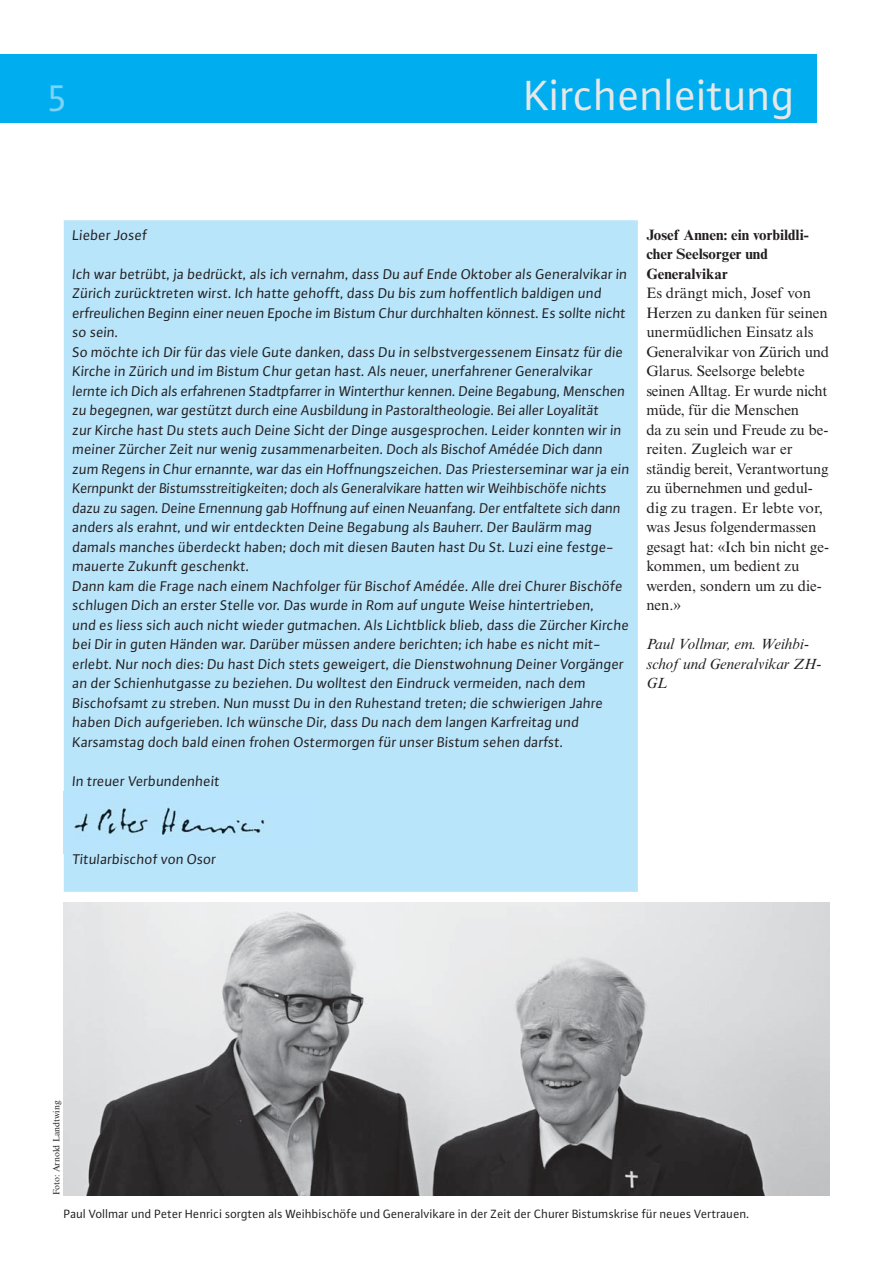
<style>
.page{position:relative;width:893px;height:1263px;background:#fff}
.page>*{position:absolute;margin:0;border:0;box-sizing:border-box;transform-origin:0 0}
.t1{font:45px "Plus Sans Pro";color:#e6e7e8}
.t2{font:39px "Plus Sans Pro";color:#7bd3f7}
.t3{font:15px/19.5px "Plus Sans Pro";letter-spacing:-.01em;color:#231f20}
.t4{font:15px/19.5px "Times New Roman MT Std";color:#231f20}
.t5{font:700 15px/19.5px "Times New Roman MT Std";color:#231f20}
.t6{font:italic 15px/19.5px "Times New Roman MT Std";color:#231f20}
.t7{font:12.75px "Plus Sans Pro";color:#231f20}
.t8{font:9px "Times New Roman MT Std";color:#231f20}
</style>
<div class="page">
<div style="left:0;top:55px;width:816px;height:68px;background:#00aeef"></div>
<div style="left:64px;top:220px;width:574px;height:672px;background:#b9e5fb"></div>
<div style="left:72px;top:853px;width:144px;height:11px;background:#b9e5fb"></div>
<img style="left:63px;top:791px;width:261px;height:62px">
<img style="left:64px;top:903px;width:765px;height:292px">
<h2 class="t2" style="left:49px;top:76px;width:20px">5</h2>
<h1 class="t1" style="left:524px;top:78px;width:272px">Kirchenleitung</h1>
<p class="t3" style="left:72px;top:226px;width:78px">Lieber Josef</p>
<p class="t3" style="left:72px;top:265px;width:560px">Ich war betrübt, ja bedrückt, als ich vernahm, dass Du auf Ende Oktober als Generalvikar in Zürich zurücktreten wirst. Ich hatte gehofft, dass Du bis zum hoffentlich baldigen und erfreulichen Beginn einer neuen Epoche im Bistum Chur durchhalten könnest. Es sollte nicht so sein.<br>So möchte ich Dir für das viele Gute danken, dass Du in selbstvergessenem Einsatz für die Kirche in Zürich und im Bistum Chur getan hast. Als neuer, unerfahrener Generalvikar lernte ich Dich als erfahrenen Stadtpfarrer in Winterthur kennen. Deine Begabung, Menschen zu begegnen, war gestützt durch eine Ausbildung in Pastoraltheologie. Bei aller Loyalität<br>zur Kirche hast Du stets auch Deine Sicht der Dinge ausgesprochen. Leider konnten wir in meiner Zürcher Zeit nur wenig zusammenarbeiten. Doch als Bischof Amédée Dich dann zum Regens in Chur ernannte, war das ein Hoffnungs zeichen. Das Priesterseminar war ja ein Kernpunkt der Bistumsstreitigkeiten; doch als Generalvikare hatten wir Weihbischöfe nichts dazu zu sagen. Deine Ernennung gab Hoffnung auf einen Neuanfang. Der entfaltete sich dann anders als erahnt, und wir entdeckten Deine Begabung als Bauherr. Der Baulärm mag damals manches überdeckt haben; doch mit diesen Bauten hast Du St. Luzi eine festge&shy;mauerte Zukunft geschenkt.<br>Dann kam die Frage nach einem Nachfolger für Bischof Amédée. Alle drei Churer Bischöfe schlugen Dich an erster Stelle vor. Das wurde in Rom auf ungute Weise hintertrieben,<br>und es liess sich auch nicht wieder gutmachen. Als Lichtblick blieb, dass die Zürcher Kirche bei Dir in guten Händen war. Darüber müssen andere berichten; ich habe es nicht mit&shy;erlebt. Nur noch dies: Du hast Dich stets geweigert, die Dienstwohnung Deiner Vorgänger an der Schienhutgasse zu beziehen. Du wolltest den Eindruck vermeiden, nach dem Bischofsamt zu streben. Nun musst Du in den Ruhestand treten; die schwierigen Jahre haben Dich aufgerieben. Ich wünsche Dir, dass Du nach dem langen Karfreitag und Karsamstag doch bald einen frohen Ostermorgen für unser Bistum sehen darfst.</p>
<p class="t3" style="left:72px;top:772px;width:150px">In treuer Verbundenheit</p>
<p class="t5" style="left:646px;top:226px;width:164px">Josef Annen: ein vorbildli&shy;cher Seelsorger und<br>Generalvikar</p>
<p class="t4" style="left:646px;top:285px;width:184px">Es drängt mich, Josef von<br>Herzen zu danken für seinen unermüdlichen Einsatz als<br>Generalvikar von Zürich und<br>Glarus. Seelsorge belebte seinen Alltag. Er wurde nicht müde, für die Menschen<br>da zu sein und Freude zu be&shy;reiten. Zugleich war er ständig bereit, Verantwortung zu übernehmen und gedul&shy;dig zu tragen. Er lebte vor, was Jesus folgendermassen gesagt hat: «Ich bin nicht ge&shy;kommen, um bedient zu werden, sondern um zu die&shy;nen.»</p>
<p class="t6" style="left:646px;top:636px;width:177px">Paul Vollmar, em. Weihbi&shy;schof und Generalvikar ZH-<br>GL</p>
<p class="t3" style="left:72px;top:850px;width:146px">Titularbischof von Osor</p>
<p class="t8" style="left:53px;top:1195px;width:96px;rotate:-90deg">Foto: Arnold Landtwing</p>
<p class="t7" style="left:64px;top:1209px;width:687px">Paul Vollmar und Peter Henrici sorgten als Weihbischöfe und Generalvikare in der Zeit der Churer Bistumskrise für neues Vertrauen.</p>
</div>
